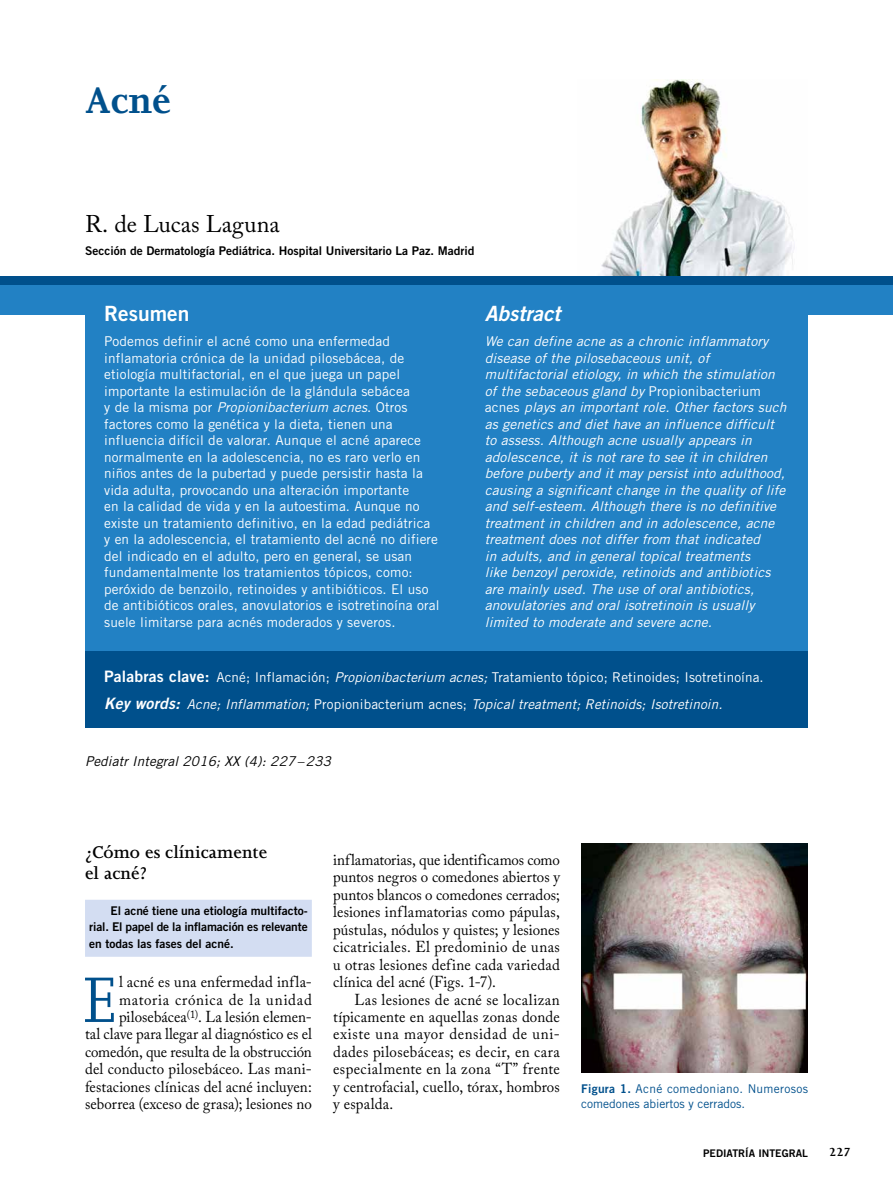
<style>
.page{position:relative;width:893px;height:1191px;background:#fff}
.page>*{position:absolute;margin:0;border:0;box-sizing:border-box;transform-origin:0 0}
.t1{font:73.95px "Joanna MT Std";color:#00508c;scale:.95 1}
.t2{font:700 42px "Joanna MT Std";color:#00508c}
.t3{font:24px "Adobe Caslon Pro";letter-spacing:.005em;color:#000}
.t4{font:italic 21px "Trade Gothic Bold Two";color:#fff}
.t5{font:21px "Trade Gothic Bold Two";color:#fff}
.t6{font:600 19.5px/21px "Joanna MT Std";color:#000}
.t7{font:15.75px/17.4px "Adobe Caslon Pro";letter-spacing:.01em;color:#000;text-align:justify;scale:.95 1}
.t8{font:13.5px/16.5px "Trade Gothic";letter-spacing:.01em;color:#fff}
.t9{font:italic 13.5px/16.5px "Trade Gothic";letter-spacing:.01em;color:#fff}
.t10{font:italic 13.5px "Trade Gothic";letter-spacing:.01em;color:#000}
.t11{font:700 13.5px "Joanna MT Std";color:#000}
.t12{font:12px/16.5px "Trade Gothic Bold Two";color:#000;text-align:justify}
.t13{font:12px/15px "Trade Gothic";color:#00508c}
.t14{font:10.5px "Trade Gothic Bold Two";color:#000}
.s1{font-style:italic}
.s2{font-style:normal}
.s3{font-family:"Trade Gothic Bold Two";font-size:15.75px}
.s4{font-family:"Trade Gothic Bold Two";font-style:italic;font-size:15.75px}
.s5{font-family:"Trade Gothic Bold Two"}
</style>
<div class="page">
<img style="left:601px;top:80px;width:194px;height:196px">
<div style="left:85px;top:899px;width:227px;height:57px;background:#d3ddf2"></div>
<div style="left:85px;top:285px;width:723px;height:376px;background:#2281c4"></div>
<div style="left:0;top:285px;width:101px;height:30px;background:#2281c4"></div>
<div style="left:784px;top:285px;width:109px;height:30px;background:#2281c4"></div>
<div style="left:0;top:276px;width:893px;height:9px;background:#00508c"></div>
<div style="left:85px;top:651px;width:723px;height:76px;background:#00508c"></div>
<img style="left:581px;top:843px;width:227px;height:229px">
<h2 class="t2" style="left:85px;top:77px;width:87px">Acné</h2>
<h3 class="t3" style="left:85px;top:209px;width:196px">R. de Lucas Laguna</h3>
<p class="t12" style="left:85px;top:242px;width:391px">Sección de Dermatología Pediátrica. Hospital Universitario La Paz. Madrid</p>
<h3 class="t5" style="left:104px;top:301px;width:87px">Resumen</h3>
<p class="t8" style="left:104px;top:333px;width:337px">Podemos definir el acné como una enfermedad inflamatoria crónica de la unidad pilosebácea, de etiología multifactorial, en el que juega un papel importante la estimulación de la glándula sebácea<br>y de la misma por <span class="s1">Propionibacterium acnes</span>. Otros factores como la genética y la dieta, tienen una influencia difícil de valorar. Aunque el acné aparece normalmente en la adolescencia, no es raro verlo en niños antes de la pubertad y puede persistir hasta la vida adulta, provocando una alteración importante<br>en la calidad de vida y en la autoestima. Aunque no existe un tratamiento definitivo, en la edad pediátrica y en la adolescencia, el tratamiento del acné no difiere del indicado en el adulto, pero en general, se usan fundamentalmente los tratamientos tópicos, como: peróxido de benzoilo, retinoides y antibióticos. El uso de antibióticos orales, anovulatorios e isotretinoína oral suele limitarse para acnés moderados y severos.</p>
<h3 class="t4" style="left:485px;top:301px;width:77px">Abstract</h3>
<p class="t9" style="left:485px;top:333px;width:303px">We can define acne as a chronic inflammatory disease of the pilosebaceous unit, of multifactorial etiology, in which the stimulation of the sebaceous gland by <span class="s2">Propionibacterium acnes</span> plays an important role. Other factors such as genetics and diet have an influence difficult to assess. Although acne usually appears in adolescence, it is not rare to see it in children before puberty and it may persist into adulthood, causing a significant change in the quality of life and self-esteem. Although there is no definitive treatment in children and in adolescence, acne treatment does not differ from that indicated<br>in adults, and in general topical treatments<br>like benzoyl peroxide, retinoids and antibiotics are mainly used. The use of oral antibiotics, anovulatories and oral isotretinoin is usually limited to moderate and severe acne.</p>
<p class="t8" style="left:104px;top:664px;width:661px;line-height:26.5px"><span class="s3">Palabras clave:</span> Acné; Inflamación; <span class="s1">Propionibacterium acnes;</span> Tratamiento tópico; Retinoides; Isotretinoína.<br><span class="s4">Key words:</span> <span class="s1">Acne; Inflammation;</span> Propionibacterium acnes; <span class="s1">Topical treatment; Retinoids; Isotretinoin.</span></p>
<p class="t10" style="left:85px;top:752px;width:247px">Pediatr Integral 2016; XX (4): 227–233</p>
<h3 class="t6" style="left:85px;top:841px;width:184px">¿Cómo es clínicamente el acné?</h3>
<p class="t12" style="left:89px;top:902px;width:220px;text-indent:21px">El acné tiene una etiología multifacto&shy;rial. El papel de la inflamación es relevante en todas las fases del acné.</p>
<h1 class="t1" style="left:83px;top:960px;width:35px">E</h1>
<p class="t7" style="left:85px;top:973px;width:240px;text-align:right">l acné es una enfermedad infla&shy;matoria crónica de la unidad pilosebácea<sup>(1)</sup>. La lesión elemen-<br>tal clave para llegar al diagnóstico es el comedón, que resulta de la obstrucción del conducto pilosebáceo. Las mani&shy;festaciones clínicas del acné incluyen: seborrea (exceso de grasa); lesiones no</p>
<p class="t7" style="left:333px;top:851px;width:240px">inflamatorias, que identificamos como puntos negros o comedones abiertos y puntos blancos o comedones cerrados; lesiones inflamatorias como pápulas, pústulas, nódulos y quistes; y lesiones cicatriciales. El predominio de unas u otras lesiones define cada variedad clínica del acné (Figs. 1-7).</p>
<p class="t7" style="left:333px;top:990px;width:240px;text-indent:21px">Las lesiones de acné se localizan típicamente en aquellas zonas donde existe una mayor densidad de uni&shy;dades pilosebáceas; es decir, en cara especialmente en la zona “T” frente y centrofacial, cuello, tórax, hombros y espalda.</p>
<p class="t13" style="left:581px;top:1081px;width:228px"><span class="s5">Figura 1.</span> Acné comedoniano. Numerosos comedones abiertos y cerrados.</p>
<p class="t14" style="left:703px;top:1146px;width:106px">PEDIATRÍA INTEGRAL</p>
<p class="t11" style="left:829px;top:1144px;width:23px">227</p>
</div>
